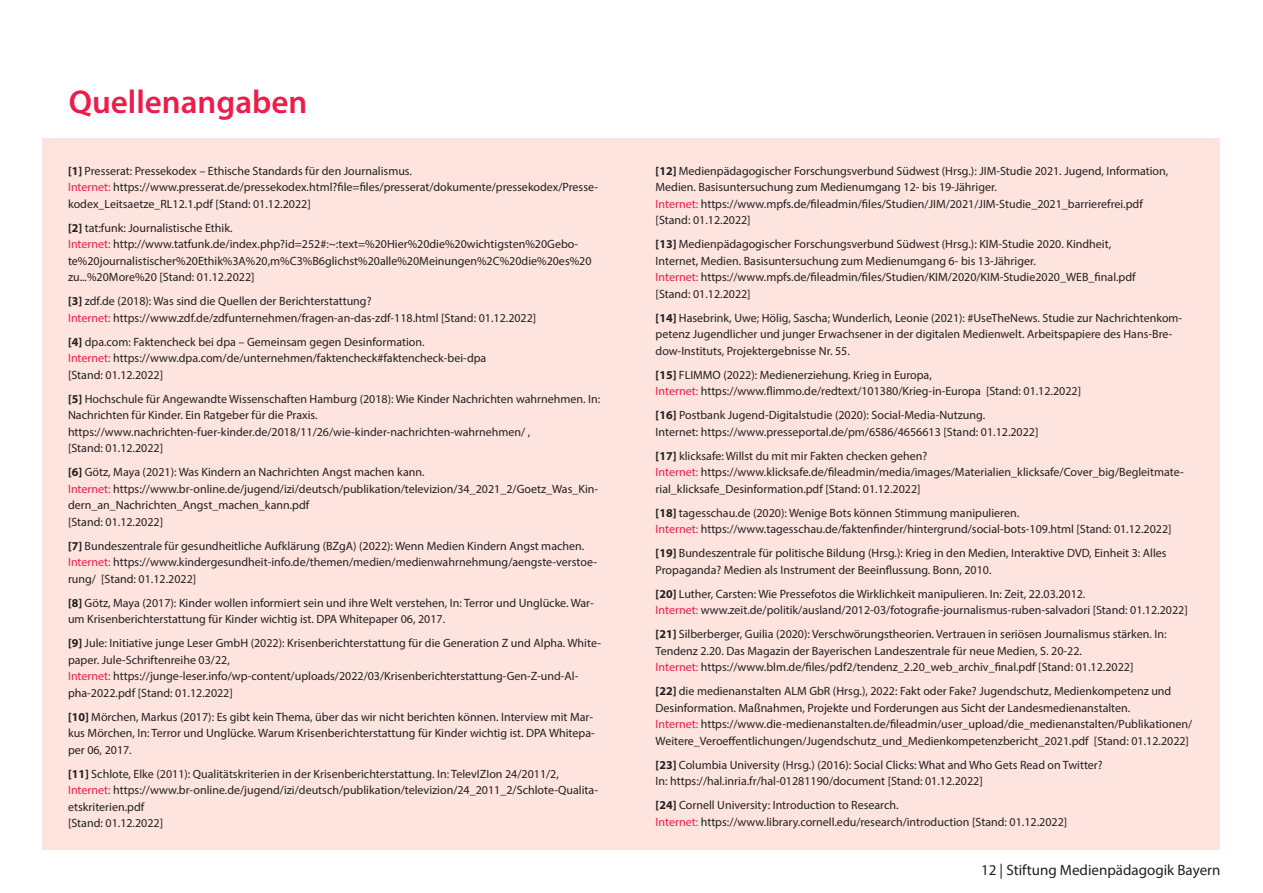
<style>
.page{position:relative;width:1263px;height:893px;background:#fff}
.page>*{position:absolute;margin:0;border:0;box-sizing:border-box;transform-origin:0 0}
.t1{font:600 33px "Myriad Pro";color:#ed1c4a}
.t2{font:15px "Myriad Pro";color:#231f20}
.t3{font:12px/16.5px "Myriad Pro";color:#231f20}
.s1{font-weight:700}
.s2{color:#ed1c4a}
</style>
<div class="page">
<div style="left:43px;top:139px;width:1177px;height:711px;background:#fde4df"></div>
<h1 class="t1" style="left:69px;top:81px;width:240px">Quellenangaben</h1>
<p class="t3" style="left:68px;top:162px;width:532px"><span class="s1">[1]</span> Presserat: Pressekodex – Ethische Standards für den Journalismus.<br><span class="s2">Internet:</span> https://www.presserat.de/pressekodex.html?file=files/presserat/dokumente/pressekodex/Presse&shy;kodex_Leitsaetze_RL12.1.pdf [Stand: 01.12.2022]</p>
<p class="t3" style="left:68px;top:219px;width:525px"><span class="s1">[2]</span> tat:funk: Journalistische Ethik.<br><span class="s2">Internet:</span> http://www.tatfunk.de/index.php?id=252#:~:text=%20Hier%20die%20wichtigsten%20Gebo&shy;te%20journalistischer%20Ethik%3A%20,m%C3%B6glichst%20alle%20Meinungen%2C%20die%20es%20 zu...%20More%20 [Stand: 01.12.2022]</p>
<p class="t3" style="left:68px;top:293px;width:470px"><span class="s1">[3]</span> zdf.de (2018): Was sind die Quellen der Berichterstattung?<br><span class="s2">Internet:</span> https://www.zdf.de/zdfunternehmen/fragen-an-das-zdf-118.html [Stand: 01.12.2022]</p>
<p class="t3" style="left:68px;top:333px;width:420px"><span class="s1">[4]</span> dpa.com: Faktencheck bei dpa – Gemeinsam gegen Desinformation.<br><span class="s2">Internet:</span> https://www.dpa.com/de/unternehmen/faktencheck#faktencheck-bei-dpa [Stand: 01.12.2022]</p>
<p class="t3" style="left:68px;top:390px;width:534px"><span class="s1">[5]</span> Hochschule für Angewandte Wissenschaften Hamburg (2018): Wie Kinder Nachrichten wahrnehmen. In:<br>Nachrichten für Kinder. Ein Ratgeber für die Praxis. https://www.nachrichten-fuer-kinder.de/2018/11/26/wie-kinder-nachrichten-wahrnehmen/ ,<br>[Stand: 01.12.2022]</p>
<p class="t3" style="left:68px;top:464px;width:532px"><span class="s1">[6]</span> Götz, Maya (2021): Was Kindern an Nachrichten Angst machen kann.<br><span class="s2">Internet:</span> https://www.br-online.de/jugend/izi/deutsch/publikation/televizion/34_2021_2/Goetz_Was_Kin&shy;dern_an_Nachrichten_Angst_machen_kann.pdf<br>[Stand: 01.12.2022]</p>
<p class="t3" style="left:68px;top:537px;width:531px"><span class="s1">[7]</span> Bundeszentrale für gesundheitliche Aufklärung (BZgA) (2022): Wenn Medien Kindern Angst machen.<br><span class="s2">Internet:</span> https://www.kindergesundheit-info.de/themen/medien/medienwahrnehmung/aengste-verstoe&shy;rung/ [Stand: 01.12.2022]</p>
<p class="t3" style="left:68px;top:594px;width:527px"><span class="s1">[8]</span> Götz, Maya (2017): Kinder wollen informiert sein und ihre Welt verstehen, In: Terror und Unglücke. War&shy;um Krisenberichterstattung für Kinder wichtig ist. DPA Whitepaper 06, 2017.</p>
<p class="t3" style="left:68px;top:635px;width:534px"><span class="s1">[9]</span> Jule: Initiative junge Leser GmbH (2022): Krisenberichterstattung für die Generation Z und Alpha. White&shy;paper. Jule-Schriftenreihe 03/22,<br><span class="s2">Internet:</span> https://junge-leser.info/wp-content/uploads/2022/03/Krisenberichterstattung-Gen-Z-und-Al&shy;pha-2022.pdf [Stand: 01.12.2022]</p>
<p class="t3" style="left:68px;top:708px;width:528px"><span class="s1">[10]</span> Mörchen, Markus (2017): Es gibt kein Thema, über das wir nicht berichten können. Interview mit Mar&shy;kus Mörchen, In: Terror und Unglücke. Warum Krisenberichterstattung für Kinder wichtig ist. DPA Whitepa&shy;per 06, 2017.</p>
<p class="t3" style="left:68px;top:765px;width:531px"><span class="s1">[11]</span> Schlote, Elke (2011): Qualitätskriterien in der Krisenberichterstattung. In: TelevIZIon 24/2011/2, <span class="s2">Internet:</span> https://www.br-online.de/jugend/izi/deutsch/publikation/televizion/24_2011_2/Schlote-Qualita&shy;etskriterien.pdf<br>[Stand: 01.12.2022]</p>
<p class="t3" style="left:656px;top:162px;width:514px"><span class="s1">[12]</span> Medienpädagogischer Forschungsverbund Südwest (Hrsg.): JIM-Studie 2021. Jugend, Information, Medien. Basisuntersuchung zum Medienumgang 12- bis 19-Jähriger.<br><span class="s2">Internet:</span> https://www.mpfs.de/fileadmin/files/Studien/JIM/2021/JIM-Studie_2021_barrierefrei.pdf [Stand: 01.12.2022]</p>
<p class="t3" style="left:656px;top:236px;width:482px"><span class="s1">[13]</span> Medienpädagogischer Forschungsverbund Südwest (Hrsg.): KIM-Studie 2020. Kindheit, Internet, Medien. Basisuntersuchung zum Medienumgang 6- bis 13-Jähriger.<br><span class="s2">Internet:</span> https://www.mpfs.de/fileadmin/files/Studien/KIM/2020/KIM-Studie2020_WEB_final.pdf [Stand: 01.12.2022]</p>
<p class="t3" style="left:656px;top:309px;width:528px"><span class="s1">[14]</span> Hasebrink, Uwe; Hölig, Sascha; Wunderlich, Leonie (2021): #UseTheNews. Studie zur Nachrichtenkom&shy;petenz Jugendlicher und junger Erwachsener in der digitalen Medienwelt. Arbeitspapiere des Hans-Bre&shy;dow-Instituts, Projektergebnisse Nr. 55.</p>
<p class="t3" style="left:656px;top:366px;width:427px"><span class="s1">[15]</span> FLIMMO (2022): Medienerziehung. Krieg in Europa,<br><span class="s2">Internet:</span> https://www.flimmo.de/redtext/101380/Krieg-in-Europa [Stand: 01.12.2022]</p>
<p class="t3" style="left:656px;top:407px;width:384px"><span class="s1">[16]</span> Postbank Jugend-Digitalstudie (2020): Social-Media-Nutzung.<br>Internet: https://www.presseportal.de/pm/6586/4656613 [Stand: 01.12.2022]</p>
<p class="t3" style="left:656px;top:447px;width:530px"><span class="s1">[17]</span> klicksafe: Willst du mit mir Fakten checken gehen?<br><span class="s2">Internet:</span> https://www.klicksafe.de/fileadmin/media/images/Materialien_klicksafe/Cover_big/Begleitmate&shy;rial_klicksafe_Desinformation.pdf [Stand: 01.12.2022]</p>
<p class="t3" style="left:656px;top:504px;width:517px"><span class="s1">[18]</span> tagesschau.de (2020): Wenige Bots können Stimmung manipulieren.<br><span class="s2">Internet:</span> https://www.tagesschau.de/faktenfinder/hintergrund/social-bots-109.html [Stand: 01.12.2022]</p>
<p class="t3" style="left:656px;top:545px;width:512px"><span class="s1">[19]</span> Bundeszentrale für politische Bildung (Hrsg.): Krieg in den Medien, Interaktive DVD, Einheit 3: Alles<br>Propaganda? Medien als Instrument der Beeinflussung. Bonn, 2010.</p>
<p class="t3" style="left:656px;top:585px;width:534px"><span class="s1">[20]</span> Luther, Carsten: Wie Pressefotos die Wirklichkeit manipulieren. In: Zeit, 22.03.2012.<br><span class="s2">Internet:</span> www.zeit.de/politik/ausland/2012-03/fotografie-journalismus-ruben-salvadori [Stand: 01.12.2022]</p>
<p class="t3" style="left:656px;top:626px;width:513px"><span class="s1">[21]</span> Silberberger, Guilia (2020): Verschwörungstheorien. Vertrauen in seriösen Journalismus stärken. In:<br>Tendenz 2.20. Das Magazin der Bayerischen Landeszentrale für neue Medien, S. 20-22.<br><span class="s2">Internet:</span> https://www.blm.de/files/pdf2/tendenz_2.20_web_archiv_final.pdf [Stand: 01.12.2022]</p>
<p class="t3" style="left:656px;top:683px;width:538px"><span class="s1">[22]</span> die medienanstalten ALM GbR (Hrsg.), 2022: Fakt oder Fake? Jugendschutz, Medienkompetenz und Desinformation. Maßnahmen, Projekte und Forderungen aus Sicht der Landesmedienanstalten.<br><span class="s2">Internet:</span> https://www.die-medienanstalten.de/fileadmin/user_upload/die_medienanstalten/Publikationen/ Weitere_Veroeffentlichungen/Jugendschutz_und_Medienkompetenzbericht_2021.pdf [Stand: 01.12.2022]</p>
<p class="t3" style="left:656px;top:756px;width:449px"><span class="s1">[23]</span> Columbia University (Hrsg.) (2016): Social Clicks: What and Who Gets Read on Twitter?<br>In: https://hal.inria.fr/hal-01281190/document [Stand: 01.12.2022]</p>
<p class="t3" style="left:656px;top:797px;width:413px"><span class="s1">[24]</span> Cornell University: Introduction to Research.<br><span class="s2">Internet:</span> https://www.library.cornell.edu/research/introduction [Stand: 01.12.2022]</p>
<p class="t2" style="left:981px;top:860px;width:241px">12 | Stiftung Medienpädagogik Bayern</p>
</div>
